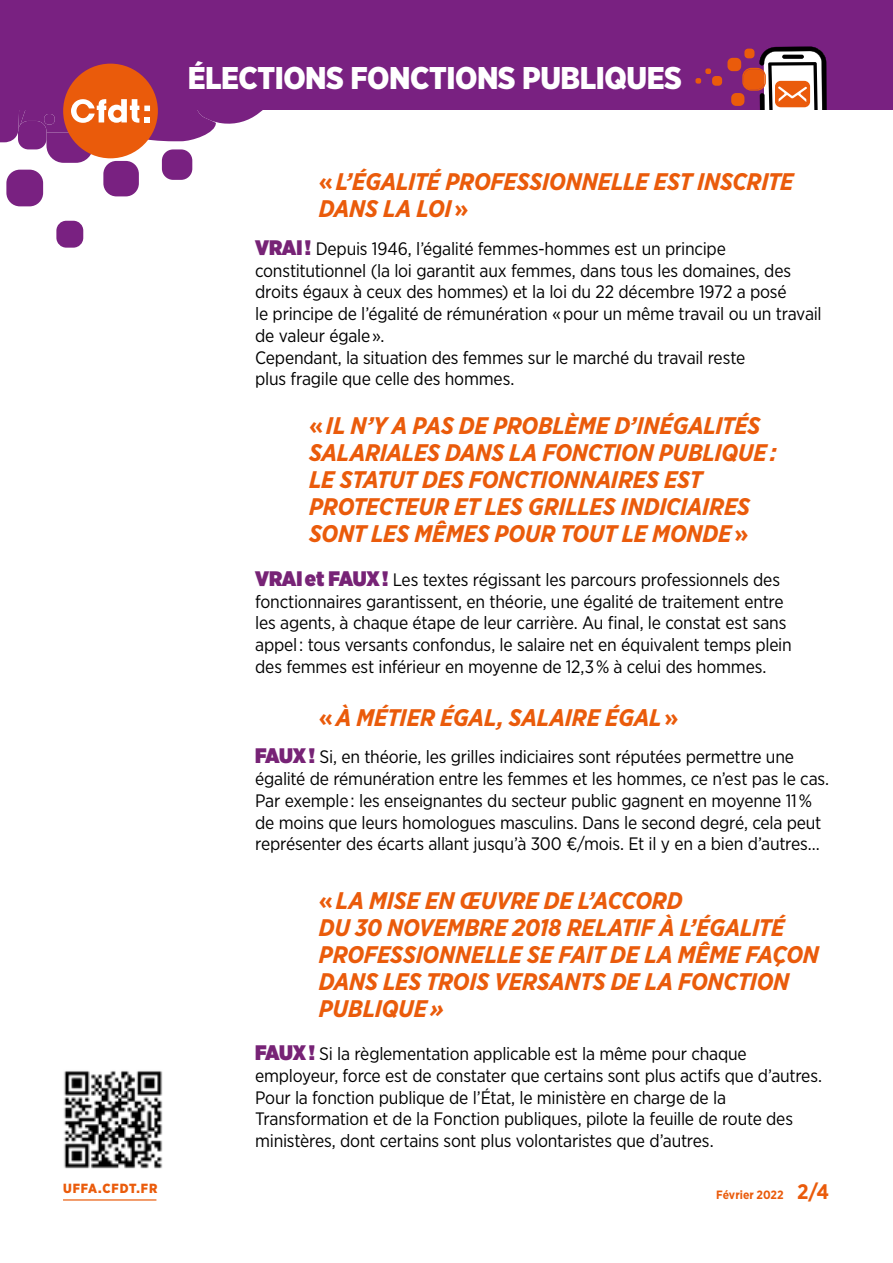
<style>
.page{position:relative;width:893px;height:1263px;background:#fff}
.page>*{position:absolute;margin:0;border:0;box-sizing:border-box;transform-origin:0 0}
.t1{font:900 31.35px "Gotham Narrow";letter-spacing:-.015em;color:#fff}
.t2{font:italic 700 24px/27px "Gotham Narrow";letter-spacing:-.015em;color:#ea5b0b}
.t3{font:18px/21.8px "Gotham Narrow";letter-spacing:-.015em;color:#000}
.t4{font:900 13.2px "Gotham Narrow";letter-spacing:.07em;color:#ea5b0b}
.t5{font:700 12px "Gotham Narrow";letter-spacing:.005em;color:#ea5b0b}
.s1{font-style:normal}
.s2{font-weight:900;font-size:21px;color:#772376}
.s3{font-size:21px}
</style>
<div class="page">
<div style="left:0;top:0;width:893px;height:111px;background:#792181"></div>
<div style="left:712px;top:76px;width:10px;height:10px;background:#ea5b0b;border-radius:4px"></div>
<svg style="left:695px;top:68px;width:16px;height:16px"></svg>
<div style="left:727px;top:58px;width:14px;height:13px;background:#ea5b0b;border-radius:5px"></div>
<div style="left:731px;top:93px;width:13px;height:13px;background:#ea5b0b;border-radius:5px"></div>
<svg style="left:742px;top:47px;width:85px;height:63px"></svg>
<div style="left:0;top:110px;width:893px;height:81px;background:#fff"></div>
<div style="left:56px;top:221px;width:27px;height:27px;background:#792181;border-radius:10px"></div>
<div style="left:6px;top:170px;width:37px;height:36px;background:#792181;border-radius:14px"></div>
<div style="left:162px;top:149px;width:30px;height:31px;background:#792181;border-radius:11px"></div>
<div style="left:103px;top:161px;width:36px;height:35px;background:#792181;border-radius:13px"></div>
<div style="left:63px;top:64px;width:95px;height:94px;background:#ea5b0b;border-radius:50%"></div>
<svg style="left:0;top:99px;width:263px;height:64px"></svg>
<hr style="left:63px;top:1199px;width:93px;height:1px;background:#ea5b0b">
<img style="left:64px;top:1070px;width:99px;height:99px">
<h1 class="t1" style="left:188px;top:57px;width:496px">ÉLECTIONS FONCTIONS PUBLIQUES</h1>
<h2 class="t2" style="left:319px;top:168px;width:476px"><span class="s1">«</span> L’ÉGALITÉ PROFESSIONNELLE EST INSCRITE<br>DANS LA LOI <span class="s1">»</span></h2>
<p class="t3" style="left:255px;top:237px;width:568px"><span class="s2">VRAI !</span> Depuis 1946, l’égalité femmes-hommes est un principe constitutionnel (la loi garantit aux femmes, dans tous les domaines, des droits égaux à ceux des hommes) et la loi du 22 décembre 1972 a posé<br>le principe de l’égalité de rémunération « pour un même travail ou un travail de valeur égale ».<br>Cependant, la situation des femmes sur le marché du travail reste<br>plus fragile que celle des hommes.</p>
<h2 class="t2" style="left:309px;top:412px;width:469px"><span class="s1">«</span> IL N’Y A PAS DE PROBLÈME D’INÉGALITÉS SALARIALES DANS LA FONCTION PUBLIQUE :<br>LE STATUT DES FONCTIONNAIRES EST PROTECTEUR ET LES GRILLES INDICIAIRES SONT LES MÊMES POUR TOUT LE MONDE <span class="s1">»</span></h2>
<p class="t3" style="left:255px;top:568px;width:538px"><span class="s2">VRAI et FAUX !</span> Les textes régissant les parcours professionnels des fonctionnaires garantissent, en théorie, une égalité de traitement entre les agents, à chaque étape de leur carrière. Au final, le constat est sans appel : tous versants confondus, le salaire net en équivalent temps plein des femmes est inférieur en moyenne de 12,3 % à celui des hommes.</p>
<h2 class="t2" style="left:319px;top:704px;width:361px"><span class="s1">«</span> À MÉTIER ÉGAL, SALAIRE ÉGAL <span class="s1">»</span></h2>
<p class="t3" style="left:255px;top:746px;width:576px"><span class="s2">FAUX !</span> Si, en théorie, les grilles indiciaires sont réputées permettre une égalité de rémunération entre les femmes et les hommes, ce n’est pas le cas.<br>Par exemple : les enseignantes du secteur public gagnent en moyenne 11 % de moins que leurs homologues masculins. Dans le second degré, cela peut représenter des écarts allant jusqu’à 300 €/mois. Et il y en a bien d’autres…</p>
<h2 class="t2" style="left:319px;top:886px;width:502px"><span class="s1">«</span> LA MISE EN ŒUVRE DE L’ACCORD<br>DU 30 NOVEMBRE 2018 RELATIF À L’ÉGALITÉ<br>PROFESSIONNELLE SE FAIT DE LA MÊME FAÇON<br>DANS LES TROIS VERSANTS DE LA FONCTION<br>PUBLIQUE »</h2>
<p class="t3" style="left:255px;top:1042px;width:568px"><span class="s2">FAUX !</span> Si la règlementation applicable est la même pour chaque employeur, force est de constater que certains sont plus actifs que d’autres.<br>Pour la fonction publique de l’État, le ministère en charge de la Transformation et de la Fonction publiques, pilote la feuille de route des ministères, dont certains sont plus volontaristes que d’autres.</p>
<p class="t4" style="left:63px;top:1180px;width:96px">UFFA.CFDT.FR</p>
<p class="t5" style="left:716px;top:1187px;width:115px">Février 2022 <span class="s3">2/4</span></p>
</div>
